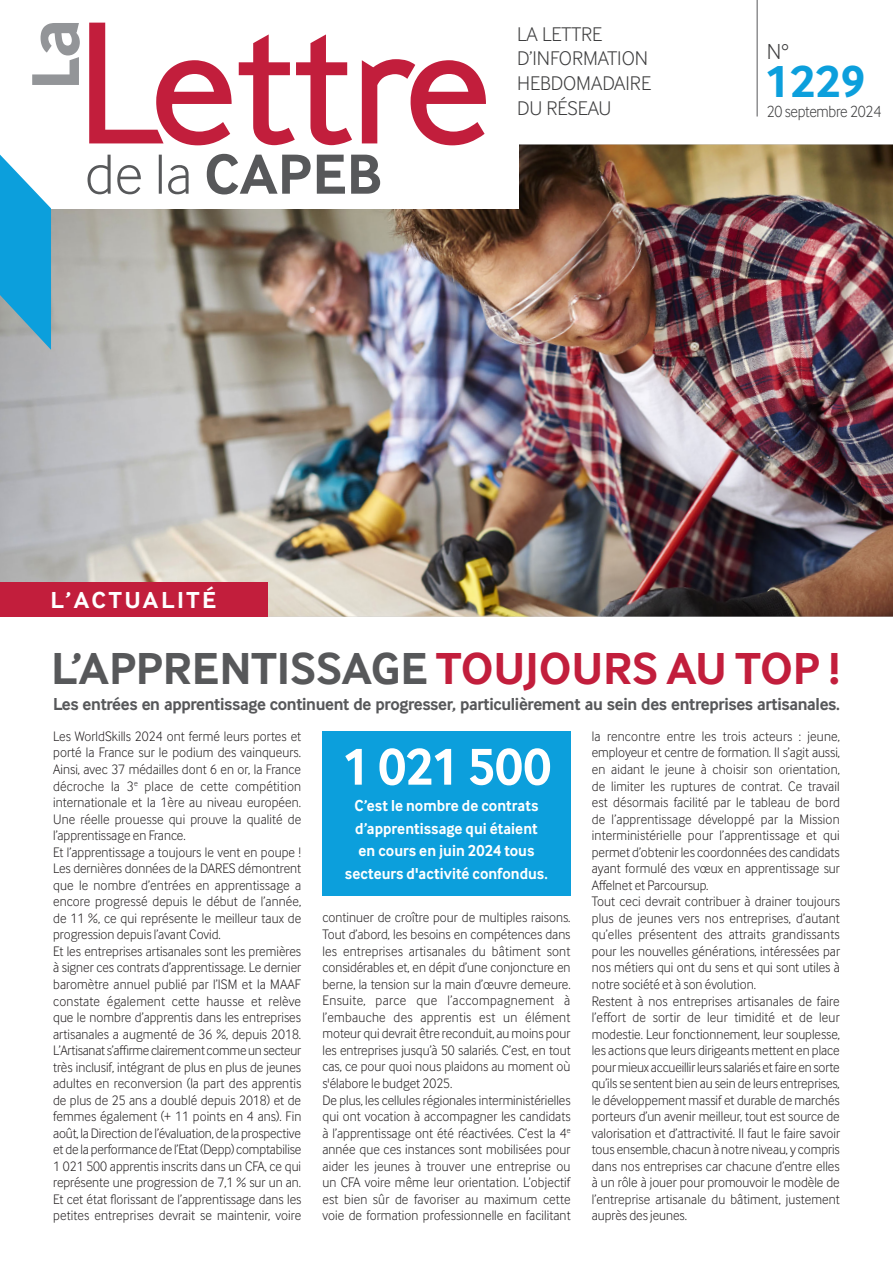
<style>
.page{position:relative;width:893px;height:1263px;background:#fff}
.page>*{position:absolute;margin:0;border:0;box-sizing:border-box;transform-origin:0 0}
.t1{font:700 54px "Inter Face";letter-spacing:-.005em;color:#fff;scale:.94 1}
.t2{font:700 46.8px "Inter Face";color:#0c9fdc}
.t3{font:700 46.5px "Inter Face";letter-spacing:-.005em;color:#57585a}
.t4{font:700 24px "Inter Face";letter-spacing:.11em;color:#fff}
.t5{font:300 22.5px "Inter Face";color:#3e3e3f}
.t6{font:300 20.55px "Inter Face";color:#3e3e3f}
.t7{font:700 18px "Inter Face";letter-spacing:-.02em;color:#57585a;scale:.94 1}
.t8{font:300 16.8px "Inter Face";letter-spacing:-.02em;color:#3e3e3f;scale:.92 1}
.t9{font:700 16.5px/22.5px "Inter Face";letter-spacing:.005em;color:#fff;text-align:center;scale:.92 1}
.Textes_ok{font:300 14.25px/16.5px "Inter Face";color:#231f20;text-align:justify;scale:.94 1}
.s1{color:#c21e3c}
</style>
<div class="page">
<img style="left:0;top:145px;width:893px;height:472px">
<hr style="left:757px;top:0;width:1px;height:117px;background:#57585a">
<div style="left:0;top:583px;width:268px;height:34px;background:#c21e3c"></div>
<div style="left:0;top:0;width:519px;height:208px;background:#fff"></div>
<svg style="left:89px;top:23px;width:397px;height:122px"></svg>
<svg style="left:88px;top:154px;width:292px;height:40px"></svg>
<svg style="left:32px;top:23px;width:48px;height:62px"></svg>
<svg style="left:0;top:155px;width:51px;height:195px;background:#43add9"></svg>
<div style="left:322px;top:732px;width:249px;height:164px;background:#0c9fdc"></div>
<p class="t4" style="left:51px;top:586px;width:167px">L’ACTUALITÉ</p>
<p class="t6" style="left:517px;top:22px;width:87px">LA LETTRE</p>
<p class="t6" style="left:517px;top:47px;width:133px">D’INFORMATION</p>
<p class="t6" style="left:517px;top:72px;width:135px">HEBDOMADAIRE</p>
<p class="t6" style="left:517px;top:96px;width:96px">DU RÉSEAU</p>
<p class="t5" style="left:767px;top:39px;width:24px">N°</p>
<p class="t2" style="left:765px;top:54px;width:103px">1229</p>
<p class="t8" style="left:767px;top:102px;width:126px">20 septembre 2024</p>
<p class="t3" style="left:51px;top:641px;width:791px">L’APPRENTISSAGE <span class="s1">TOUJOURS AU TOP !</span></p>
<p class="t7" style="left:53px;top:694px;width:838px">Les entrées en apprentissage continuent de progresser, particulièrement au sein des entreprises artisanales.</p>
<p class="Textes_ok" style="left:53px;top:728px;width:265px">Les WorldSkills 2024 ont fermé leurs portes et porté la France sur le podium des vainqueurs.<br>Ainsi, avec 37 médailles dont 6 en or, la France décroche la 3<sup>e</sup> place de cette compétition internationale et la 1ère au niveau européen.<br>Une réelle prouesse qui prouve la qualité de l’apprentissage en France.</p>
<p class="Textes_ok" style="left:53px;top:843px;width:265px">Et l’apprentissage a toujours le vent en poupe !<br>Les dernières données de la DARES démontrent que le nombre d’entrées en apprentissage a encore progressé depuis le début de l’année, de 11 %, ce qui représente le meilleur taux de progression depuis l’avant Covid.</p>
<p class="Textes_ok" style="left:53px;top:943px;width:266px">Et les entreprises artisanales sont les premières à signer ces contrats d’apprentissage. Le dernier baromètre annuel publié par l’ISM et la MAAF constate également cette hausse et relève que le nombre d’apprentis dans les entreprises artisanales a augmenté de 36 %, depuis 2018.<br>L’Artisanat s’affirme clairement comme un secteur très inclusif, intégrant de plus en plus de jeunes adultes en reconversion (la part des apprentis de plus de 25 ans a doublé depuis 2018) et de femmes également (+ 11 points en 4 ans). Fin août, la Direction de l’évaluation, de la prospective et de la performance de l’Etat (Depp) comptabilise 1 021 500 apprentis inscrits dans un CFA, ce qui représente une progression de 7,1 % sur un an.</p>
<p class="Textes_ok" style="left:53px;top:1191px;width:266px">Et cet état florissant de l’apprentissage dans les petites entreprises devrait se maintenir, voire</p>
<p class="t1" style="left:342px;top:735px;width:224px">1 021 500</p>
<p class="t9" style="left:345px;top:795px;width:222px">C’est le nombre de contrats d’apprentissage qui étaient en cours en juin 2024 tous secteurs d'activité confondus.</p>
<p class="Textes_ok" style="left:322px;top:909px;width:266px">continuer de croître pour de multiples raisons.<br>Tout d’abord, les besoins en compétences dans les entreprises artisanales du bâtiment sont considérables et, en dépit d’une conjoncture en berne, la tension sur la main d’œuvre demeure.<br>Ensuite, parce que l’accompagnement à l’embauche des apprentis est un élément moteur qui devrait être reconduit, au moins pour les entreprises jusqu’à 50 salariés. C’est, en tout cas, ce pour quoi nous plaidons au moment où s'élabore le budget 2025.</p>
<p class="Textes_ok" style="left:322px;top:1091px;width:266px">De plus, les cellules régionales interministérielles qui ont vocation à accompagner les candidats à l’apprentissage ont été réactivées. C’est la 4<sup>e </sup>année que ces instances sont mobilisées pour aider les jeunes à trouver une entreprise ou un CFA voire même leur orientation. L’objectif est bien sûr de favoriser au maximum cette voie de formation professionnelle en facilitant</p>
<p class="Textes_ok" style="left:592px;top:728px;width:266px">la rencontre entre les trois acteurs : jeune, employeur et centre de formation. Il s’agit aussi, en aidant le jeune à choisir son orientation, de limiter les ruptures de contrat. Ce travail est désormais facilité par le tableau de bord de l’apprentissage développé par la Mission interministérielle pour l’apprentissage et qui permet d’obtenir les coordonnées des candidats ayant formulé des vœux en apprentissage sur Affelnet et Parcoursup.</p>
<p class="Textes_ok" style="left:592px;top:893px;width:266px">Tout ceci devrait contribuer à drainer toujours plus de jeunes vers nos entreprises, d’autant qu’elles présentent des attraits grandissants pour les nouvelles générations, intéressées par nos métiers qui ont du sens et qui sont utiles à notre société et à son évolution.</p>
<p class="Textes_ok" style="left:592px;top:992px;width:266px">Restent à nos entreprises artisanales de faire l’effort de sortir de leur timidité et de leur modestie. Leur fonctionnement, leur souplesse, les actions que leurs dirigeants mettent en place pour mieux accueillir leurs salariés et faire en sorte qu’ils se sentent bien au sein de leurs entreprises, le développement massif et durable de marchés porteurs d’un avenir meilleur, tout est source de valorisation et d’attractivité. Il faut le faire savoir tous ensemble, chacun à notre niveau, y compris dans nos entreprises car chacune d’entre elles à un rôle à jouer pour promouvoir le modèle de l’entreprise artisanale du bâtiment, justement auprès des jeunes.</p>
</div>
